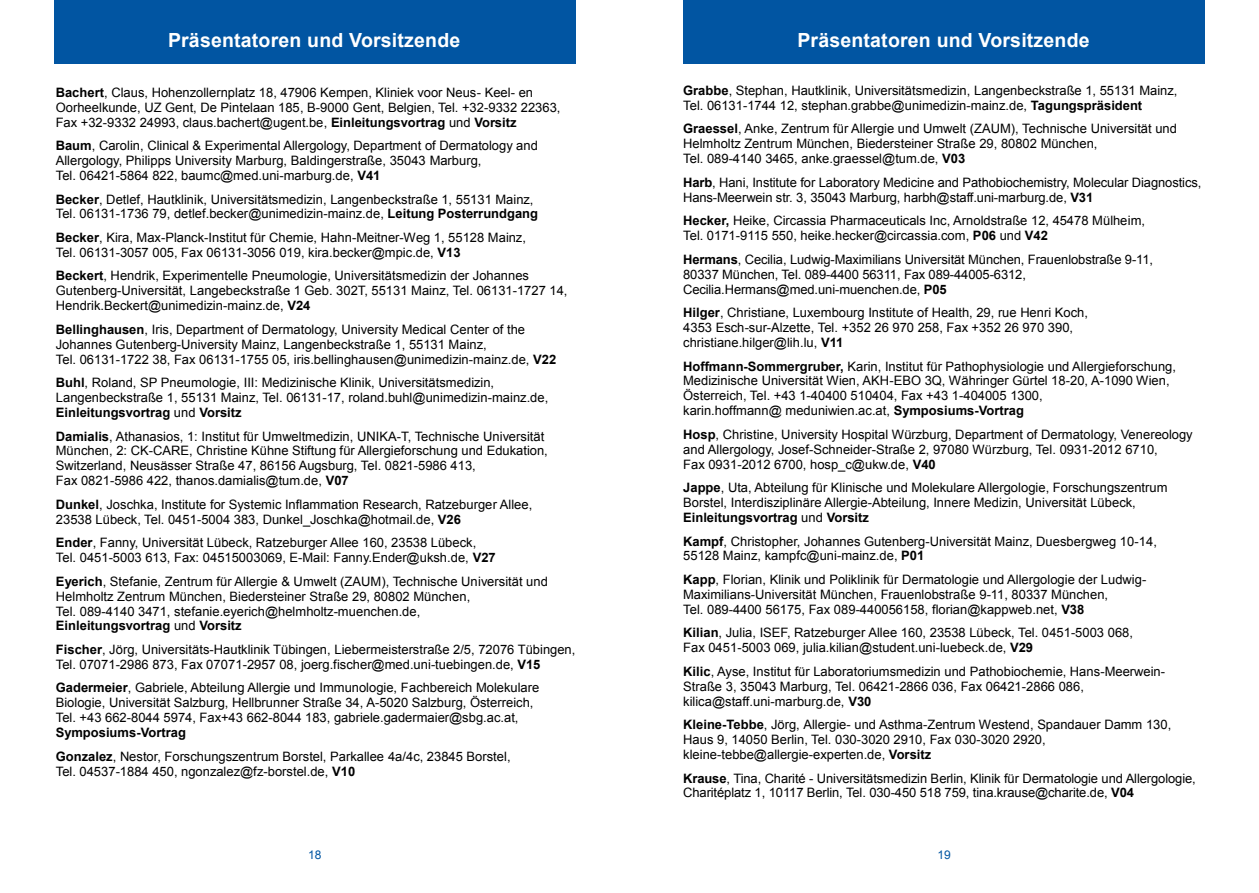
<style>
.page{position:relative;width:1259px;height:893px;background:#fff}
.page>*{position:absolute;margin:0;border:0;box-sizing:border-box;transform-origin:0 0}
.t1{font:700 19.5px "Arial";letter-spacing:.01em;color:#fff}
.t2{font:12.9px/14.9px "Arial";color:#000}
.t3{font:12px "Arial";color:#0155a2}
.s1{font-weight:700}
</style>
<div class="page">
<div style="left:54px;top:0;width:521px;height:64px;background:#0155a2"></div>
<div style="left:683px;top:0;width:522px;height:64px;background:#0155a2"></div>
<h1 class="t1" style="left:168px;top:29px;width:294px">Präsentatoren und Vorsitzende</h1>
<p class="t2" style="left:56px;top:85px;width:506px"><span class="s1">Bachert</span>, Claus, Hohenzollernplatz 18, 47906 Kempen, Kliniek voor Neus- Keel- en<br>Oorheelkunde, UZ Gent, De Pintelaan 185, B-9000 Gent, Belgien, Tel. +32-9332 22363,<br>Fax +32-9332 24993, claus.bachert@ugent.be, <span class="s1">Einleitungsvortrag</span> und <span class="s1">Vorsitz</span></p>
<p class="t2" style="left:56px;top:138px;width:484px"><span class="s1">Baum</span>, Carolin, Clinical &amp; Experimental Allergology, Department of Dermatology and<br>Allergology, Philipps University Marburg, Baldingerstraße, 35043 Marburg,<br>Tel. 06421-5864 822, baumc@med.uni-marburg.de, <span class="s1">V41</span></p>
<p class="t2" style="left:56px;top:192px;width:484px"><span class="s1">Becker</span>, Detlef, Hautklinik, Universitätsmedizin, Langenbeckstraße 1, 55131 Mainz,<br>Tel. 06131-1736 79, detlef.becker@unimedizin-mainz.de, <span class="s1">Leitung Posterrundgang</span></p>
<p class="t2" style="left:56px;top:230px;width:472px"><span class="s1">Becker</span>, Kira, Max-Planck-Institut für Chemie, Hahn-Meitner-Weg 1, 55128 Mainz,<br>Tel. 06131-3057 005, Fax 06131-3056 019, kira.becker@mpic.de, <span class="s1">V13</span></p>
<p class="t2" style="left:56px;top:269px;width:513px"><span class="s1">Beckert</span>, Hendrik, Experimentelle Pneumologie, Universitätsmedizin der Johannes<br>Gutenberg-Universität, Langebeckstraße 1 Geb. 302T, 55131 Mainz, Tel. 06131-1727 14,<br>Hendrik.Beckert@unimedizin-mainz.de, <span class="s1">V24</span></p>
<p class="t2" style="left:56px;top:322px;width:502px"><span class="s1">Bellinghausen</span>, Iris, Department of Dermatology, University Medical Center of the<br>Johannes Gutenberg-University Mainz, Langenbeckstraße 1, 55131 Mainz,<br>Tel. 06131-1722 38, Fax 06131-1755 05, iris.bellinghausen@unimedizin-mainz.de, <span class="s1">V22</span></p>
<p class="t2" style="left:56px;top:375px;width:494px"><span class="s1">Buhl</span>, Roland, SP Pneumologie, III: Medizinische Klinik, Universitätsmedizin,<br>Langenbeckstraße 1, 55131 Mainz, Tel. 06131-17, roland.buhl@unimedizin-mainz.de,<br><span class="s1">Einleitungsvortrag</span> und <span class="s1">Vorsitz</span></p>
<p class="t2" style="left:56px;top:429px;width:493px"><span class="s1">Damialis</span>, Athanasios, 1: Institut für Umweltmedizin, UNIKA-T, Technische Universität München, 2: CK-CARE, Christine Kühne Stiftung für Allergieforschung und Edukation, Switzerland, Neusässer Straße 47, 86156 Augsburg, Tel. 0821-5986 413,<br>Fax 0821-5986 422, thanos.damialis@tum.de, <span class="s1">V07</span></p>
<p class="t2" style="left:56px;top:497px;width:478px"><span class="s1">Dunkel</span>, Joschka, Institute for Systemic Inflammation Research, Ratzeburger Allee,<br>23538 Lübeck, Tel. 0451-5004 383, Dunkel_Joschka@hotmail.de, <span class="s1">V26</span></p>
<p class="t2" style="left:56px;top:535px;width:441px"><span class="s1">Ender</span>, Fanny, Universität Lübeck, Ratzeburger Allee 160, 23538 Lübeck,<br>Tel. 0451-5003 613, Fax: 04515003069, E-Mail: Fanny.Ender@uksh.de, <span class="s1">V27</span></p>
<p class="t2" style="left:56px;top:574px;width:493px"><span class="s1">Eyerich</span>, Stefanie, Zentrum für Allergie &amp; Umwelt (ZAUM), Technische Universität und Helmholtz Zentrum München, Biedersteiner Straße 29, 80802 München,<br>Tel. 089-4140 3471, stefanie.eyerich@helmholtz-muenchen.de,<br><span class="s1">Einleitungsvortrag</span> und <span class="s1">Vorsitz</span></p>
<p class="t2" style="left:56px;top:642px;width:521px"><span class="s1">Fischer</span>, Jörg, Universitäts-Hautklinik Tübingen, Liebermeisterstraße 2/5, 72076 Tübingen,<br>Tel. 07071-2986 873, Fax 07071-2957 08, joerg.fischer@med.uni-tuebingen.de, <span class="s1">V15</span></p>
<p class="t2" style="left:56px;top:680px;width:485px"><span class="s1">Gadermeier</span>, Gabriele, Abteilung Allergie und Immunologie, Fachbereich Molekulare<br>Biologie, Universität Salzburg, Hellbrunner Straße 34, A-5020 Salzburg, Österreich,<br>Tel. +43 662-8044 5974, Fax+43 662-8044 183, gabriele.gadermaier@sbg.ac.at,</p>
<p class="t2" style="left:56px;top:721px;width:456px;line-height:23.5px"><span class="s1">Symposiums-Vortrag<br>Gonzalez</span>, Nestor, Forschungszentrum Borstel, Parkallee 4a/4c, 23845 Borstel,</p>
<p class="t2" style="left:56px;top:764px;width:301px">Tel. 04537-1884 450, ngonzalez@fz-borstel.de, <span class="s1">V10</span></p>
<h1 class="t1" style="left:797px;top:29px;width:294px">Präsentatoren und Vorsitzende</h1>
<p class="t2" style="left:683px;top:83px;width:496px"><span class="s1">Grabbe</span>, Stephan, Hautklinik, Universitätsmedizin, Langenbeckstraße 1, 55131 Mainz,<br>Tel. 06131-1744 12, stephan.grabbe@unimedizin-mainz.de, <span class="s1">Tagungspräsident</span></p>
<p class="t2" style="left:683px;top:122px;width:495px"><span class="s1">Graessel</span>, Anke, Zentrum für Allergie und Umwelt (ZAUM), Technische Universität und<br>Helmholtz Zentrum München, Biedersteiner Straße 29, 80802 München,<br>Tel. 089-4140 3465, anke.graessel@tum.de, <span class="s1">V03</span></p>
<p class="t2" style="left:683px;top:175px;width:520px"><span class="s1">Harb</span>, Hani, Institute for Laboratory Medicine and Pathobiochemistry, Molecular Diagnostics,<br>Hans-Meerwein str. 3, 35043 Marburg, harbh@staff.uni-marburg.de, <span class="s1">V31</span></p>
<p class="t2" style="left:683px;top:213px;width:463px"><span class="s1">Hecker,</span> Heike, Circassia Pharmaceuticals Inc, Arnoldstraße 12, 45478 Mülheim,<br>Tel. 0171-9115 550, heike.hecker@circassia.com, <span class="s1">P06</span> und <span class="s1">V42</span></p>
<p class="t2" style="left:683px;top:252px;width:471px"><span class="s1">Hermans</span>, Cecilia, Ludwig-Maximilians Universität München, Frauenlobstraße 9-11,<br>80337 München, Tel. 089-4400 56311, Fax 089-44005-6312,<br>Cecilia.Hermans@med.uni-muenchen.de, <span class="s1">P05</span></p>
<p class="t2" style="left:683px;top:305px;width:406px"><span class="s1">Hilger</span>, Christiane, Luxembourg Institute of Health, 29, rue Henri Koch,<br>4353 Esch-sur-Alzette, Tel. +352 26 970 258, Fax +352 26 970 390, christiane.hilger@lih.lu, <span class="s1">V11</span></p>
<p class="t2" style="left:683px;top:359px;width:494px"><span class="s1">Hoffmann-Sommergruber,</span> Karin, Institut für Pathophysiologie und Allergieforschung, Medizinische Universität Wien, AKH-EBO 3Q, Währinger Gürtel 18-20, A-1090 Wien, Österreich, Tel. +43 1-40400 510404, Fax +43 1-404005 1300,<br>karin.hoffmann@ meduniwien.ac.at, <span class="s1">Symposiums-Vortrag</span></p>
<p class="t2" style="left:683px;top:427px;width:511px"><span class="s1">Hosp</span>, Christine, University Hospital Würzburg, Department of Dermatology, Venereology and Allergology, Josef-Schneider-Straße 2, 97080 Würzburg, Tel. 0931-2012 6710,<br>Fax 0931-2012 6700, hosp_c@ukw.de, <span class="s1">V40</span></p>
<p class="t2" style="left:683px;top:480px;width:486px"><span class="s1">Jappe</span>, Uta, Abteilung für Klinische und Molekulare Allergologie, Forschungszentrum<br>Borstel, Interdisziplinäre Allergie-Abteilung, Innere Medizin, Universität Lübeck,<br><span class="s1">Einleitungsvortrag</span> und <span class="s1">Vorsitz</span></p>
<p class="t2" style="left:683px;top:534px;width:475px"><span class="s1">Kampf</span>, Christopher, Johannes Gutenberg-Universität Mainz, Duesbergweg 10-14,<br>55128 Mainz, kampfc@uni-mainz.de, <span class="s1">P01</span></p>
<p class="t2" style="left:683px;top:572px;width:465px"><span class="s1">Kapp</span>, Florian, Klinik und Poliklinik für Dermatologie und Allergologie der Ludwig-<br>Maximilians-Universität München, Frauenlobstraße 9-11, 80337 München,<br>Tel. 089-4400 56175, Fax 089-440056158, florian@kappweb.net, <span class="s1">V38</span></p>
<p class="t2" style="left:683px;top:625px;width:451px"><span class="s1">Kilian</span>, Julia, ISEF, Ratzeburger Allee 160, 23538 Lübeck, Tel. 0451-5003 068,<br>Fax 0451-5003 069, julia.kilian@student.uni-luebeck.de, <span class="s1">V29</span></p>
<p class="t2" style="left:683px;top:664px;width:483px"><span class="s1">Kilic</span>, Ayse, Institut für Laboratoriumsmedizin und Pathobiochemie, Hans-Meerwein-<br>Straße 3, 35043 Marburg, Tel. 06421-2866 036, Fax 06421-2866 086, kilica@staff.uni-marburg.de, <span class="s1">V30</span></p>
<p class="t2" style="left:683px;top:717px;width:489px"><span class="s1">Kleine-Tebbe</span>, Jörg, Allergie- und Asthma-Zentrum Westend, Spandauer Damm 130,<br>Haus 9, 14050 Berlin, Tel. 030-3020 2910, Fax 030-3020 2920, kleine-tebbe@allergie-experten.de, <span class="s1">Vorsitz</span></p>
<p class="t2" style="left:683px;top:771px;width:514px"><span class="s1">Krause</span>, Tina, Charité - Universitätsmedizin Berlin, Klinik für Dermatologie und Allergologie,<br>Charitéplatz 1, 10117 Berlin, Tel. 030-450 518 759, tina.krause@charite.de, <span class="s1">V04</span></p>
<p class="t3" style="left:308px;top:848px;width:15px">18</p>
<p class="t3" style="left:937px;top:848px;width:15px">19</p>
</div>
